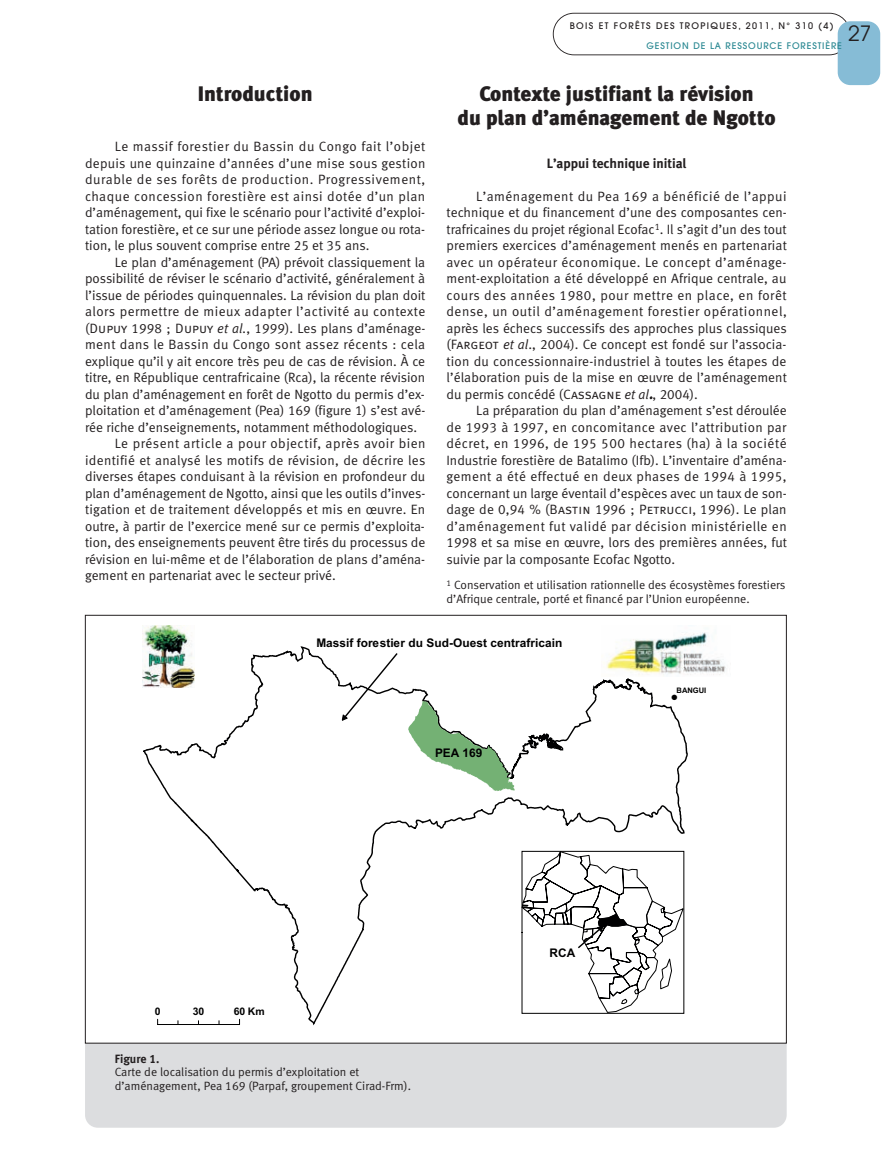
<style>
.page{position:relative;width:893px;height:1149px;background:#fff}
.page>*{position:absolute;margin:0;border:0;box-sizing:border-box;transform-origin:0 0}
.t1{font:21px/24px "Meta Black LF";color:#231f20;text-align:center}
.t2{font:21px "Avant Garde";color:#231f20}
.t3{font:13.5px/16.5px "Meta Normal LF";color:#231f20;text-align:justify}
.t4{font:13.5px "Meta Normal LF";letter-spacing:.035em;color:#231f20}
.t5{font:13.5px "Meta Normal LF";letter-spacing:.025em;color:#231f20}
.t6{font:13.5px "Meta Normal LF";letter-spacing:.03em;color:#231f20}
.t7{font:13.5px "Meta Bold LF";color:#231f20}
.t8{font:12px/13.5px "Meta Normal LF";color:#231f20}
.t9{font:12px "Meta Bold LF";color:#231f20}
.t10{font:700 11.85px "Arial";letter-spacing:.005em;color:#000001}
.t11{font:700 10.5px "Arial";color:#000001}
.t12{font:500 9px "Avant Garde";letter-spacing:.15em;color:#231f20}
.t13{font:500 9px "Avant Garde";letter-spacing:.1em;color:#2c8993}
.t14{font:700 7.5px "Arial";letter-spacing:-.01em;color:#000001}
.t15{font:7.5px "Zapf Dingbats ITC";color:#000001}
.s1{font-family:"Meta Normal LF Caps"}
.s2{font-style:italic}
</style>
<div class="page">
<div style="left:85px;top:620px;width:702px;height:507px;background:#dcdddf;border-radius:13px"></div>
<div style="left:85px;top:615px;width:701px;height:427px;background:#fff"></div>
<svg style="left:142px;top:646px;width:546px;height:380px"></svg>
<svg style="left:408px;top:701px;width:107px;height:90px"></svg>
<div style="left:141px;top:941px;width:137px;height:93px;background:#fff"></div>
<hr style="left:158px;top:1023px;width:82px;height:1px;background:#000001">
<svg style="left:521px;top:850px;width:163px;height:163px"></svg>
<svg style="left:340px;top:651px;width:59px;height:71px"></svg>
<img style="left:142px;top:625px;width:53px;height:62px">
<img style="left:601px;top:632px;width:125px;height:44px">
<svg style="left:553px;top:13px;width:294px;height:42px"></svg>
<div style="left:838px;top:21px;width:42px;height:64px;background:#86bcd6;border-radius:13px"></div>
<h1 class="t1" style="left:198px;top:83px;width:116px">Introduction</h1>
<p class="t3" style="left:85px;top:139px;width:342px;text-indent:30px">Le massif forestier du Bassin du Congo fait l’objet depuis une quinzaine d’années d’une mise sous gestion durable de ses forêts de production. Progressivement, chaque concession forestière est ainsi dotée d’un plan d’aménagement, qui fixe le scénario pour l’activité d’exploi&shy;tation forestière, et ce sur une période assez longue ou rota&shy;tion, le plus souvent comprise entre 25 et 35 ans.</p>
<p class="t3" style="left:115px;top:255px;width:312px">Le plan d’aménagement (PA) prévoit classiquement la</p>
<p class="t3" style="left:85px;top:271px;width:342px">possibilité de réviser le scénario d’activité, généralement à</p>
<p class="t3" style="left:85px;top:288px;width:342px">l’issue de périodes quinquennales. La révision du plan doit</p>
<p class="t4" style="left:85px;top:307px;width:342px">alors permettre de mieux adapter l’activité au contexte</p>
<p class="t3" style="left:85px;top:321px;width:342px">(<span class="s1">Dupuy 1998 ; Dupuy</span> <span class="s2">et al.</span>, 1999). Les plans d’aménage-</p>
<p class="t6" style="left:85px;top:340px;width:342px">ment dans le Bassin du Congo sont assez récents : cela</p>
<p class="t3" style="left:85px;top:354px;width:342px">explique qu’il y ait encore très peu de cas de révision. À ce</p>
<p class="t3" style="left:85px;top:370px;width:342px">titre, en République centrafricaine (Rca), la récente révision</p>
<p class="t3" style="left:85px;top:387px;width:341px">du plan d’aménagement en forêt de Ngotto du permis d’ex-</p>
<p class="t3" style="left:85px;top:403px;width:342px">ploitation et d’aménagement (Pea) 169 (figure 1) s’est avé-</p>
<p class="t3" style="left:85px;top:420px;width:333px">rée riche d’enseignements, notamment méthodologiques.</p>
<p class="t4" style="left:115px;top:439px;width:312px">Le présent article a pour objectif, après avoir bien</p>
<p class="t5" style="left:85px;top:455px;width:342px">identifié et analysé les motifs de révision, de décrire les</p>
<p class="t3" style="left:85px;top:469px;width:342px">diverses étapes conduisant à la révision en profondeur du</p>
<p class="t3" style="left:85px;top:486px;width:342px">plan d’aménagement de Ngotto, ainsi que les outils d’inves-</p>
<p class="t3" style="left:85px;top:502px;width:342px">tigation et de traitement développés et mis en œuvre. En</p>
<p class="t3" style="left:85px;top:519px;width:341px">outre, à partir de l’exercice mené sur ce permis d’exploita-</p>
<p class="t3" style="left:85px;top:535px;width:342px">tion, des enseignements peuvent être tirés du processus de</p>
<p class="t3" style="left:85px;top:552px;width:342px">révision en lui-même et de l’élaboration de plans d’aména-</p>
<p class="t3" style="left:85px;top:568px;width:252px">gement en partenariat avec le secteur privé.</p>
<p class="t12" style="left:570px;top:23px;width:265px">BOIS ET FORÊTS DES TROPIQUES, 2011, N° 310 (4)</p>
<h1 class="t2" style="left:848px;top:26px;width:25px">27</h1>
<p class="t13" style="left:646px;top:42px;width:197px">GESTION DE LA RESSOURCE FORESTIÈRE</p>
<h1 class="t1" style="left:458px;top:83px;width:320px">Contexte justifiant la révision<br>du plan d’aménagement de Ngotto</h1>
<p class="t7" style="left:547px;top:158px;width:141px">L’appui technique initial</p>
<p class="t3" style="left:446px;top:189px;width:342px;text-indent:30px">L’aménagement du Pea 169 a bénéficié de l’appui technique et du financement d’une des composantes cen&shy;trafricaines du projet régional Ecofac<sup>1</sup>. Il s’agit d’un des tout premiers exercices d’aménagement menés en partenariat avec un opérateur économique. Le concept d’aménage&shy;ment-exploitation a été développé en Afrique centrale, au cours des années 1980, pour mettre en place, en forêt dense, un outil d’aménagement forestier opérationnel, après les échecs successifs des approches plus classiques (<span class="s1">Fargeot</span> <span class="s2">et al</span>., 2004). Ce concept est fondé sur l’associa&shy;tion du concessionnaire-industriel à toutes les étapes de l’élaboration puis de la mise en œuvre de l’aménagement du permis concédé <span class="s1">(Cassagne</span> <span class="s2">et al</span><span class="s2">.</span>, 2004).</p>
<p class="t3" style="left:446px;top:403px;width:342px;text-indent:30px">La préparation du plan d’aménagement s’est déroulée de 1993 à 1997, en concomitance avec l’attribution par décret, en 1996, de 195 500 hectares (ha) à la société Industrie forestière de Batalimo (Ifb). L’inventaire d’aména&shy;gement a été effectué en deux phases de 1994 à 1995, concernant un large éventail d’espèces avec un taux de son&shy;dage de 0,94 % (<span class="s1">Bastin 1996 ; Petrucci</span>, 1996). Le plan d’aménagement fut validé par décision ministérielle en 1998 et sa mise en œuvre, lors des premières années, fut suivie par la composante Ecofac Ngotto.</p>
<p class="t8" style="left:446px;top:579px;width:341px"><sup>1</sup> Conservation et utilisation rationnelle des écosystèmes forestiers d’Afrique centrale, porté et financé par l’Union européenne.</p>
<p class="t10" style="left:316px;top:634px;width:247px">Massif forestier du Sud-Ouest centrafricain</p>
<p class="t10" style="left:435px;top:744px;width:49px">PEA 169</p>
<p class="t11" style="left:155px;top:1003px;width:7px">0</p>
<p class="t11" style="left:193px;top:1003px;width:13px">30</p>
<p class="t11" style="left:234px;top:1003px;width:32px">60 Km</p>
<p class="t9" style="left:115px;top:1054px;width:46px">Figure 1.</p>
<p class="t8" style="left:115px;top:1066px;width:298px">Carte de localisation du permis d’exploitation et d’aménagement, Pea 169 (Parpaf, groupement Cirad-Frm).</p>
<p class="t10" style="left:549px;top:944px;width:27px">RCA</p>
<p class="t14" style="left:677px;top:685px;width:31px">BANGUI</p>
<p class="t15" style="left:671px;top:693px;width:7px">●</p>
</div>
